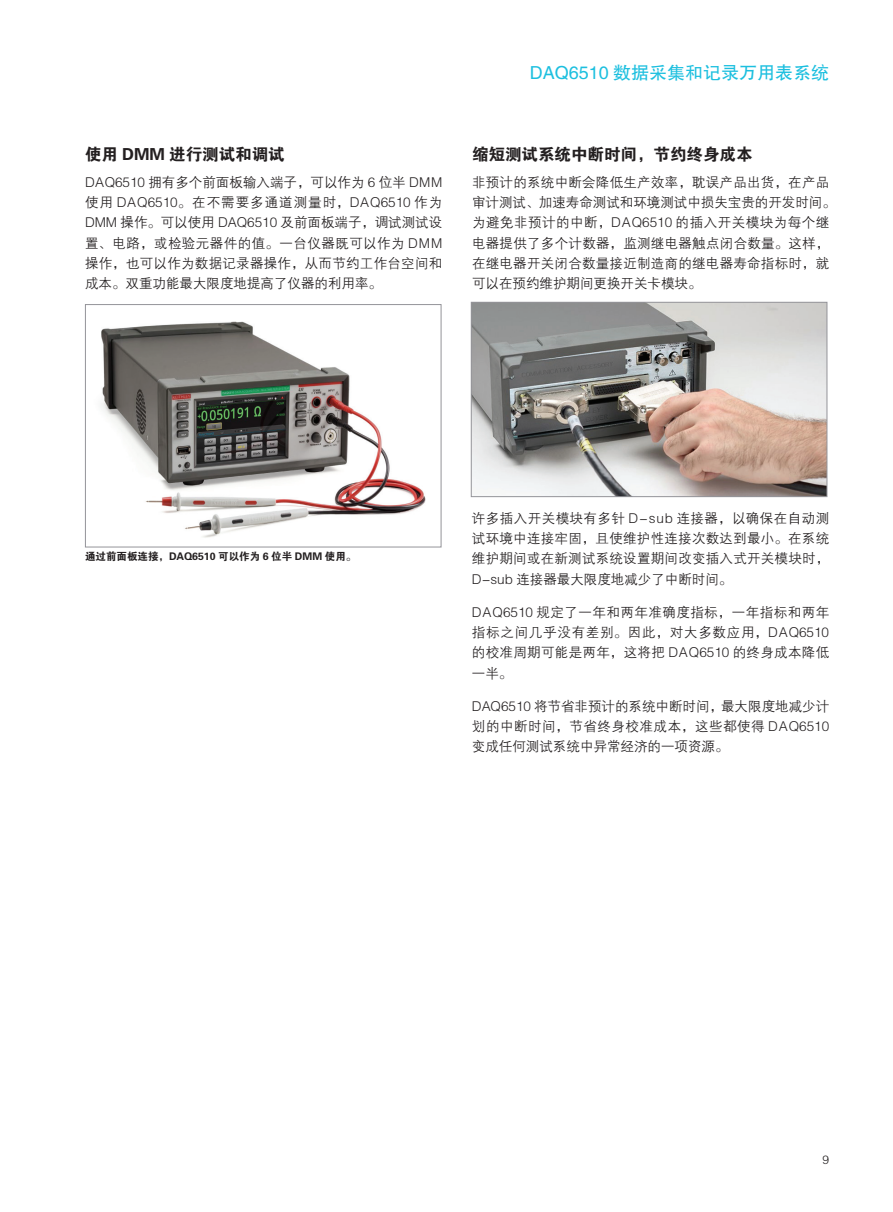
<style>
.page{position:relative;width:893px;height:1212px;background:#fff}
.page>*{position:absolute;margin:0;border:0;box-sizing:border-box;transform-origin:0 0}
.t1{font:18px "FZHTJW GB1 0";color:#1cbfdf}
.t2{font:16.5px "FZDHTJW GB1 0";color:#231f20}
.t3{font:13.5px/20.2px "FZZDXJW GB1 0";letter-spacing:.02em;color:#231f20;text-align:justify}
.t4{font:12px "FZZDXJW GB1 0";color:#231f20}
.t5{font:10.5px "FZDHTJW GB1 0";color:#231f20}
</style>
<div class="page">
<img style="left:101px;top:321px;width:325px;height:217px">
<div style="left:85px;top:304px;width:356px;height:243px;border:1px solid #949499"></div>
<img style="left:473px;top:304px;width:352px;height:191px">
<div style="left:471px;top:302px;width:356px;height:195px;border:1px solid #949499"></div>
<p class="t2" style="left:85px;top:145px;width:201px">使用 DMM 进行测试和调试</p>
<p class="t3" style="left:85px;top:172px;width:359px">DAQ6510 拥有多个前面板输入端子，可以作为 6 位半 DMM使用 DAQ6510。在不需要多通道测量时，DAQ6510 作为DMM 操作。可以使用 DAQ6510 及前面板端子，调试测试设置、电路，或检验元器件的值。一台仪器既可以作为 DMM操作，也可以作为数据记录器操作，从而节约工作台空间和成本。双重功能最大限度地提高了仪器的利用率。</p>
<h1 class="t1" style="left:530px;top:63px;width:301px">DAQ6510 数据采集和记录万用表系统</h1>
<p class="t2" style="left:472px;top:145px;width:282px">缩短测试系统中断时间，节约终身成本</p>
<p class="t3" style="left:472px;top:172px;width:365px;text-align:left">非预计的系统中断会降低生产效率，耽误产品出货，在产品审计测试、加速寿命测试和环境测试中损失宝贵的开发时间。为避免非预计的中断，DAQ6510 的插入开关模块为每个继电器提供了多个计数器，监测继电器触点闭合数量。这样，在继电器开关闭合数量接近制造商的继电器寿命指标时，就可以在预约维护期间更换开关卡模块。</p>
<p class="t5" style="left:85px;top:550px;width:273px">通过前面板连接，DAQ6510 可以作为 6 位半 DMM 使用。</p>
<p class="t3" style="left:472px;top:509px;width:359px">许多插入开关模块有多针 D-sub 连接器，以确保在自动测试环境中连接牢固，且使维护性连接次数达到最小。在系统维护期间或在新测试系统设置期间改变插入式开关模块时，D-sub 连接器最大限度地减少了中断时间。</p>
<p class="t3" style="left:472px;top:602px;width:359px">DAQ6510 规定了一年和两年准确度指标，一年指标和两年指标之间几乎没有差别。因此，对大多数应用，DAQ6510的校准周期可能是两年，这将把 DAQ6510 的终身成本降低一半。</p>
<p class="t3" style="left:472px;top:696px;width:359px">DAQ6510 将节省非预计的系统中断时间，最大限度地减少计划的中断时间，节省终身校准成本，这些都使得 DAQ6510变成任何测试系统中异常经济的一项资源。</p>
<p class="t4" style="left:823px;top:1153px;width:8px">9</p>
</div>
